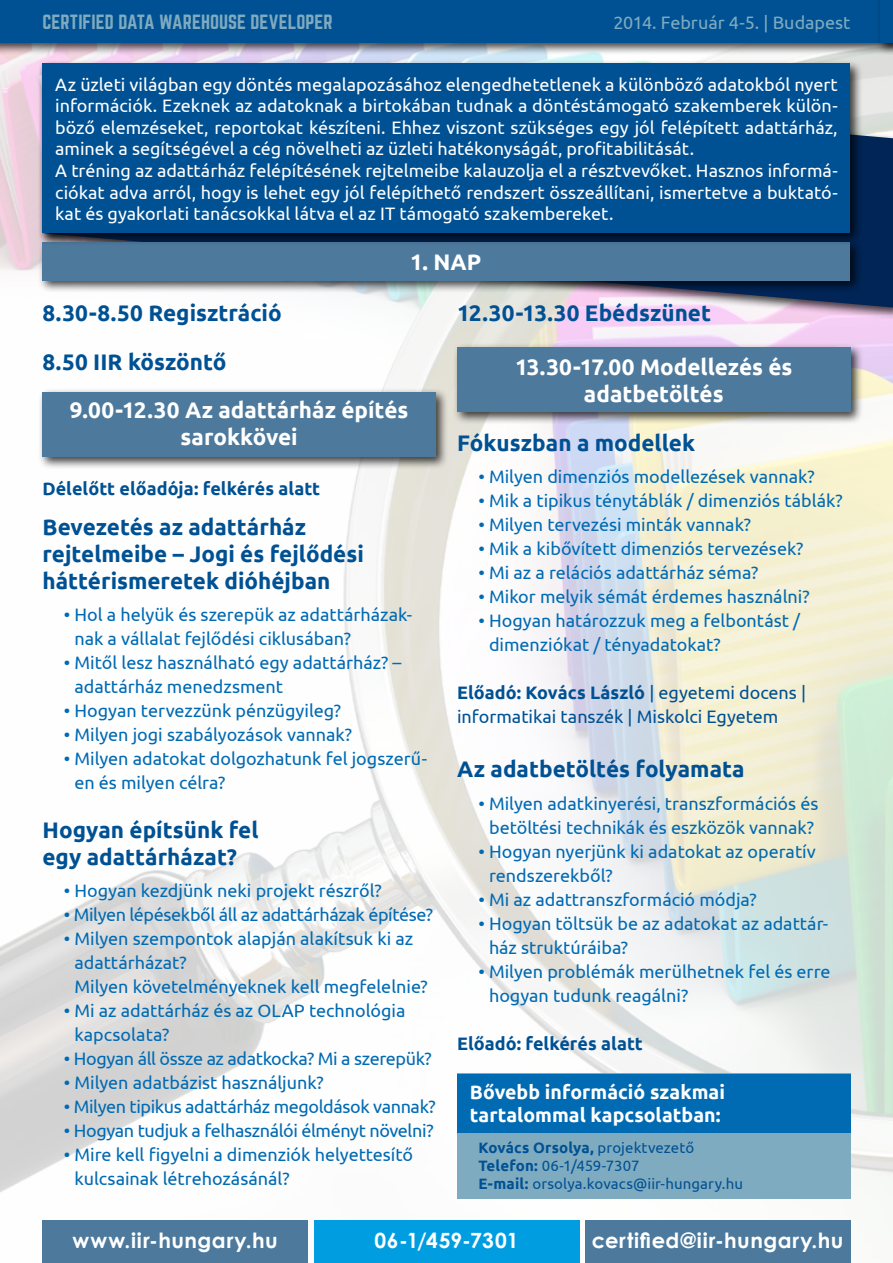
<style>
.page{position:relative;width:893px;height:1263px;background:#fff}
.page>*{position:absolute;margin:0;border:0;box-sizing:border-box;transform-origin:0 0}
.t1{font:700 22.5px/27px "Ubuntu";color:#005193}
.t2{font:700 22.5px/27px "Ubuntu";color:#fff;text-align:center}
.t3{font:700 21px "Century Gothic";letter-spacing:.03em;color:#fff}
.t4{font:700 19.5px/22.5px "Ubuntu";color:#fff}
.t5{font:18px/24px "Ubuntu";letter-spacing:-.005em;color:#006ab3}
.t6{font:18px/21.6px "Ubuntu";color:#fff}
.t7{font:18px/24px "Ubuntu";color:#005193}
.t8{font:700 18px "Ubuntu";color:#005193}
.t9{font:18px "Ubuntu";letter-spacing:-.025em;color:#006ab3}
.t10{font:18px "Norwester";color:#7fabc0}
.t11{font:18px "Ubuntu";color:#7fabc0}
.t12{font:15px/18px "Ubuntu";letter-spacing:.005em;color:#005193}
.s1{font-weight:700}
</style>
<div class="page">
<img style="left:0;top:55px;width:893px;height:1208px">
<div style="left:38px;top:61px;width:855px;height:258px;background:#000;opacity:.75"></div>
<svg style="left:43px;top:64px;width:850px;height:243px"></svg>
<div style="left:457px;top:1074px;width:393px;height:125px;background:#7fabc0"></div>
<div style="left:457px;top:1074px;width:393px;height:58px;background:#006ab3"></div>
<div style="left:38px;top:238px;width:825px;height:55px;background:#000;opacity:.75"></div>
<div style="left:43px;top:242px;width:807px;height:39px;background:#4d799c"></div>
<div style="left:38px;top:388px;width:411px;height:82px;background:#000;opacity:.75"></div>
<div style="left:43px;top:392px;width:393px;height:65px;background:#4d799c"></div>
<div style="left:453px;top:343px;width:411px;height:82px;background:#000;opacity:.75"></div>
<div style="left:457px;top:347px;width:393px;height:65px;background:#4d799c"></div>
<div style="left:0;top:0;width:893px;height:55px;background:#000;opacity:.75"></div>
<div style="left:0;top:0;width:893px;height:43px;background:#005193"></div>
<div style="left:876px;top:0;width:17px;height:55px;background:#000;opacity:.75"></div>
<div style="left:880px;top:0;width:13px;height:43px;background:#005193"></div>
<div style="left:38px;top:59px;width:825px;height:187px;background:#000;opacity:.75"></div>
<div style="left:43px;top:64px;width:807px;height:169px;background:#005193"></div>
<div style="left:43px;top:1220px;width:265px;height:43px;background:#4d799c"></div>
<div style="left:314px;top:1220px;width:265px;height:43px;background:#009ee0"></div>
<div style="left:585px;top:1220px;width:265px;height:43px;background:#4d799c"></div>
<p class="t10" style="left:43px;top:14px;width:292px">CERTIFIED DATA WAREHOUSE DEVELOPER</p>
<p class="t11" style="left:613px;top:12px;width:238px">2014. Február 4-5. | Budapest</p>
<p class="t6" style="left:55px;top:73px;width:784px">Az üzleti világban egy döntés megalapozásához elengedhetetlenek a különböző adatokból nyert információk. Ezeknek az adatoknak a birtokában tudnak a döntéstámogató szakemberek külön&shy;böző elemzéseket, reportokat készíteni. Ehhez viszont szükséges egy jól felépített adattárház, aminek a segítségével a cég növelheti az üzleti hatékonyságát, profitabilitását.<br>A tréning az adattárház felépítésének rejtelmeibe kalauzolja el a résztvevőket. Hasznos informá&shy;ciókat adva arról, hogy is lehet egy jól felépíthető rendszert összeállítani, ismertetve a buktató&shy;kat és gyakorlati tanácsokkal látva el az IT támogató szakembereket.</p>
<p class="t2" style="left:410px;top:248px;width:73px">1. NAP</p>
<p class="t1" style="left:43px;top:288px;width:241px;line-height:48.6px">8.30-8.50 Regisztráció<br>8.50 IIR köszöntő</p>
<p class="t2" style="left:70px;top:396px;width:340px">9.00-12.30 Az adattárház építés sarokkövei</p>
<p class="t8" style="left:43px;top:478px;width:279px">Délelőtt előadója: felkérés alatt</p>
<p class="t1" style="left:43px;top:513px;width:323px">Bevezetés az adattárház rejtelmeibe – Jogi és fejlődési háttérismeretek dióhéjban</p>
<p class="t5" style="left:74px;top:602px;width:339px;text-indent:-11px">• Hol a helyük és szerepük az adattárházak&shy;nak a vállalat fejlődési ciklusában?</p>
<p class="t5" style="left:74px;top:650px;width:328px;text-indent:-11px">• Mitől lesz használható egy adattárház? – adattárház menedzsment</p>
<p class="t5" style="left:64px;top:698px;width:279px">• Hogyan tervezzünk pénzügyileg?</p>
<p class="t5" style="left:64px;top:722px;width:290px">• Milyen jogi szabályozások vannak?</p>
<p class="t5" style="left:74px;top:746px;width:354px;text-indent:-11px">• Milyen adatokat dolgozhatunk fel jogszerű&shy;en és milyen célra?</p>
<p class="t1" style="left:43px;top:816px;width:217px">Hogyan építsünk fel egy adattárházat?</p>
<p class="t5" style="left:64px;top:878px;width:320px">• Hogyan kezdjünk neki projekt részről?</p>
<p class="t5" style="left:64px;top:902px;width:371px">• Milyen lépésekből áll az adattárházak építése?</p>
<p class="t5" style="left:74px;top:926px;width:355px;text-indent:-11px">• Milyen szempontok alapján alakítsuk ki az adattárházat?<br>Milyen követelményeknek kell megfelelnie?</p>
<p class="t5" style="left:74px;top:998px;width:332px;text-indent:-11px">• Mi az adattárház és az OLAP technológia kapcsolata?</p>
<p class="t5" style="left:64px;top:1046px;width:370px">• Hogyan áll össze az adatkocka? Mi a szerepük?</p>
<p class="t5" style="left:64px;top:1070px;width:262px">• Milyen adatbázist használjunk?</p>
<p class="t5" style="left:64px;top:1094px;width:374px">• Milyen tipikus adattárház megoldások vannak?</p>
<p class="t9" style="left:64px;top:1120px;width:371px">• Hogyan tudjuk a felhasználói élményt növelni?</p>
<p class="t5" style="left:74px;top:1142px;width:340px;text-indent:-11px">• Mire kell figyelni a dimenziók helyettesítő kulcsainak létrehozásánál?</p>
<p class="t1" style="left:457px;top:299px;width:255px">12.30-13.30 Ebédszünet</p>
<p class="t2" style="left:515px;top:353px;width:279px">13.30-17.00 Modellezés és adatbetöltés</p>
<p class="t1" style="left:457px;top:429px;width:239px">Fókuszban a modellek</p>
<p class="t5" style="left:478px;top:464px;width:338px">• Milyen dimenziós modellezések vannak?</p>
<p class="t5" style="left:478px;top:488px;width:366px">• Mik a tipikus ténytáblák / dimenziós táblák?</p>
<p class="t5" style="left:478px;top:512px;width:274px">• Milyen tervezési minták vannak?</p>
<p class="t5" style="left:478px;top:536px;width:327px">• Mik a kibővített dimenziós tervezések?</p>
<p class="t5" style="left:478px;top:560px;width:281px">• Mi az a relációs adattárház séma?</p>
<p class="t5" style="left:478px;top:584px;width:333px">• Mikor melyik sémát érdemes használni?</p>
<p class="t5" style="left:489px;top:608px;width:313px;text-indent:-11px">• Hogyan határozzuk meg a felbontást / dimenziókat / tényadatokat?</p>
<p class="t7" style="left:457px;top:680px;width:350px"><span class="s1">Előadó: Kovács László</span> | egyetemi docens | informatikai tanszék | Miskolci Egyetem</p>
<p class="t1" style="left:457px;top:755px;width:289px">Az adatbetöltés folyamata</p>
<p class="t5" style="left:478px;top:791px;width:341px;text-align:center">• Milyen adatkinyerési, transzformációs és betöltési technikák és eszközök vannak?</p>
<p class="t5" style="left:489px;top:839px;width:328px;text-indent:-11px">• Hogyan nyerjünk ki adatokat az operatív rendszerekből?</p>
<p class="t5" style="left:478px;top:887px;width:280px">• Mi az adattranszformáció módja?</p>
<p class="t5" style="left:489px;top:911px;width:341px;text-indent:-11px">• Hogyan töltsük be az adatokat az adattár&shy;ház struktúráiba?</p>
<p class="t5" style="left:489px;top:959px;width:343px;text-indent:-11px">• Milyen problémák merülhetnek fel és erre hogyan tudunk reagálni?</p>
<p class="t8" style="left:457px;top:1032px;width:187px">Előadó: felkérés alatt</p>
<p class="t4" style="left:470px;top:1081px;width:257px">Bővebb információ szakmai tartalommal kapcsolatban:</p>
<p class="t12" style="left:478px;top:1138px;width:266px"><span class="s1">Kovács Orsolya,</span> projektvezető<br><span class="s1">Telefon:</span> 06-1/459-7307<br><span class="s1">E-mail:</span> orsolya.kovacs@iir-hungary.hu</p>
<p class="t3" style="left:73px;top:1225px;width:207px">www.iir-hungary.hu</p>
<p class="t3" style="left:375px;top:1225px;width:145px">06-1/459-7301</p>
<p class="t3" style="left:592px;top:1225px;width:253px">certified@iir-hungary.hu</p>
</div>
